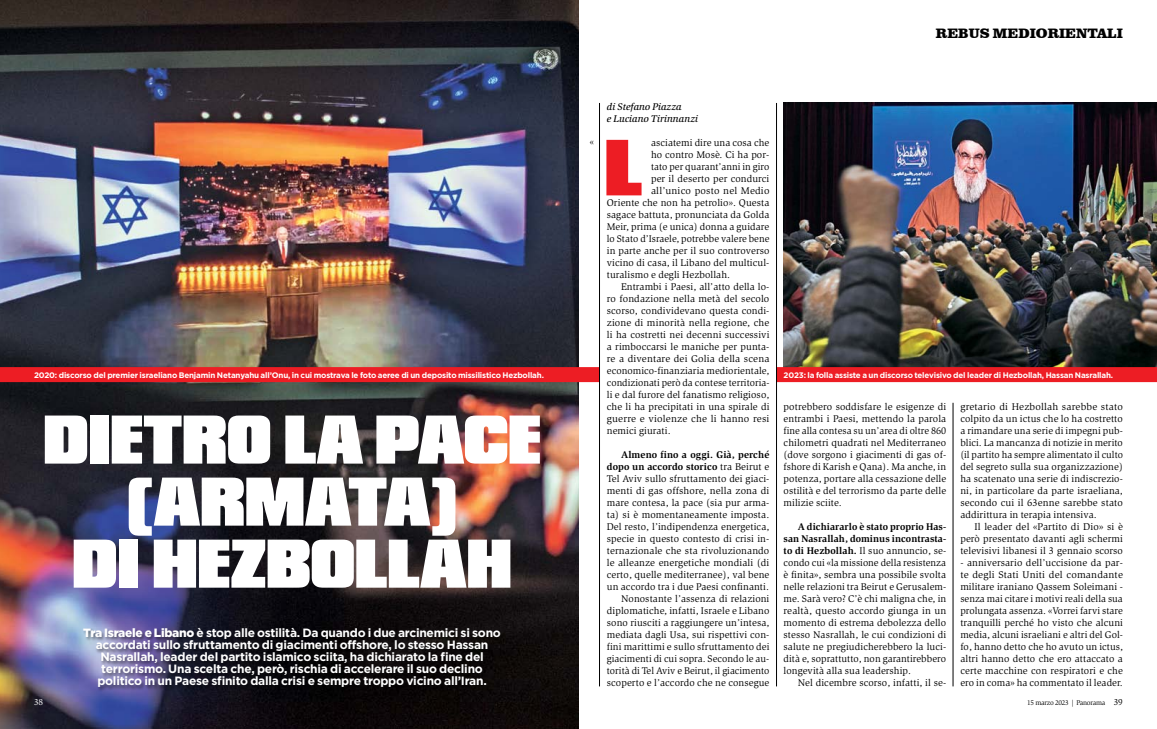
<style>
.page{position:relative;width:1157px;height:729px;background:#fff}
.page>*{position:absolute;margin:0;border:0;box-sizing:border-box;transform-origin:0 0}
.t1{font:900 83.2px "Compacta LT";color:#ed1d24}
.t2{font:900 72px/62px "Compacta LT";letter-spacing:-.015em;color:#fff;text-align:center}
.t3{font:900 14px "Clarendon BT";color:#000}
.t4{font:700 12px/12px "Gotham";letter-spacing:-.02em;color:#fff;text-align:center}
.t5{font:10px/12px "Slimbach Std";letter-spacing:.01em;color:#000;text-align:justify}
.t6{font:italic 500 10px/12px "Slimbach Std";color:#000}
.t7{font:9.5px "Slimbach Std";color:#000}
.t8{font:9px "Slimbach Std";color:#fff}
.t9{font:700 8px "Gotham";letter-spacing:-.02em;color:#fff}
.t10{font:7px "Slimbach Std";letter-spacing:-.025em;color:#000}
.s1{font-weight:700}
.s2{font-weight:900}
.s3{font-size:9px}
</style>
<div class="page">
<img style="left:0;top:0;width:578px;height:729px">
<div style="left:83px;top:627px;width:422px;height:65px;background:#000;opacity:.5"></div>
<img style="left:783px;top:103px;width:374px;height:264px">
<div style="left:0;top:367px;width:600px;height:15px;background:#ed1d24"></div>
<div style="left:776px;top:367px;width:381px;height:15px;background:#ed1d24"></div>
<hr style="left:952px;top:403px;width:1px;height:283px;background:#000">
<hr style="left:599px;top:103px;width:1px;height:583px;background:#000">
<hr style="left:776px;top:103px;width:1px;height:583px;background:#000">
<p class="t6" style="left:607px;top:101px;width:93px">di Stefano Piazza<br>e Luciano Tirinnanzi</p>
<h3 class="t3" style="left:936px;top:24px;width:188px">REBUS MEDIORIENTALI</h3>
<p class="t5" style="left:651px;top:137px;width:120px">asciatemi dire una cosa che</p>
<p class="t5" style="left:651px;top:149px;width:120px">ho contro Mosè. Ci ha por-</p>
<p class="t5" style="left:651px;top:161px;width:120px">tato per quarant’anni in giro</p>
<p class="t5" style="left:651px;top:173px;width:120px">per il deserto per condurci</p>
<p class="t5" style="left:651px;top:185px;width:120px">all’unico posto nel Medio</p>
<p class="t5" style="left:607px;top:197px;width:164px">Oriente che non ha petrolio». Questa</p>
<p class="t5" style="left:607px;top:209px;width:164px">sagace battuta, pronunciata da Golda</p>
<p class="t5" style="left:607px;top:221px;width:164px">Meir, prima (e unica) donna a guidare</p>
<p class="t5" style="left:607px;top:233px;width:164px">lo Stato d’Israele, potrebbe valere bene</p>
<p class="t5" style="left:607px;top:245px;width:164px">in parte anche per il suo controverso</p>
<p class="t5" style="left:607px;top:257px;width:164px">vicino di casa, il Libano del multicul-</p>
<p class="t5" style="left:607px;top:269px;width:125px">turalismo e degli Hezbollah.</p>
<p class="t5" style="left:621px;top:281px;width:150px">Entrambi i Paesi, all’atto della lo-</p>
<p class="t5" style="left:607px;top:293px;width:164px">ro fondazione nella metà del secolo</p>
<p class="t5" style="left:607px;top:305px;width:164px">scorso, condividevano questa condi-</p>
<p class="t5" style="left:607px;top:317px;width:164px">zione di minorità nella regione, che</p>
<p class="t5" style="left:607px;top:329px;width:164px">li ha costretti nei decenni successivi</p>
<p class="t5" style="left:607px;top:341px;width:164px">a rimboccarsi le maniche per punta-</p>
<p class="t5" style="left:607px;top:353px;width:164px">re a diventare dei Golia della scena</p>
<p class="t5" style="left:607px;top:365px;width:164px">economico-finanziaria mediorientale,</p>
<p class="t5" style="left:607px;top:377px;width:164px">condizionati però da contese territoria-</p>
<p class="t5" style="left:607px;top:389px;width:164px">li e dal furore del fanatismo religioso,</p>
<p class="t5" style="left:607px;top:401px;width:164px">che li ha precipitati in una spirale di</p>
<p class="t5" style="left:607px;top:413px;width:164px">guerre e violenze che li hanno resi</p>
<p class="t5" style="left:607px;top:425px;width:65px">nemici giurati.</p>
<p class="t5" style="left:607px;top:449px;width:164px;text-align:right"><span class="s1">Almeno fino a oggi. Già, perché dopo un accordo storico</span> tra Beirut e Tel Aviv sullo sfruttamento dei giaci&shy;menti di gas offshore, nella zona di mare contesa, la pace (sia pur arma&shy;ta) si è momentaneamente imposta.<br>Del resto, l’indipendenza energetica, specie in questo contesto di crisi in&shy;ternazionale che sta rivoluzionando le alleanze energetiche mondiali (di certo, quelle mediterranee), val bene un accordo tra i due Paesi confinanti.<br>Nonostante l’assenza di relazioni diplomatiche, infatti, Israele e Libano sono riusciti a raggiungere un’intesa, mediata dagli Usa, sui rispettivi con&shy;fini marittimi e sullo sfruttamento dei giacimenti di cui sopra. Secondo le au&shy;torità di Tel Aviv e Beirut, il giacimento scoperto e l’accordo che ne consegue</p>
<h1 class="t1" style="left:604px;top:121px;width:40px">L</h1>
<p class="t7" style="left:590px;top:137px;width:6px">«</p>
<p class="t9" style="left:34px;top:369px;width:511px">2020: discorso del premier israeliano Benjamin Netanyahu all’Onu, in cui mostrava le foto aeree di un deposito missilistico Hezbollah.</p>
<p class="t9" style="left:783px;top:369px;width:331px">2023: la folla assiste a un discorso televisivo del leader di Hezbollah, Hassan Nasrallah.</p>
<p class="t5" style="left:783px;top:401px;width:164px">potrebbero soddisfare le esigenze di entrambi i Paesi, mettendo la parola fine alla contesa su un’area di oltre 860 chilometri quadrati nel Mediterraneo (dove sorgono i giacimenti di gas of&shy;fshore di Karish e Qana). Ma anche, in potenza, portare alla cessazione delle ostilità e del terrorismo da parte delle milizie sciite.</p>
<p class="t5" style="left:783px;top:521px;width:164px;text-indent:14px"><span class="s1">A dichiararlo è stato proprio Has&shy;san Nasrallah, dominus incontrasta&shy;to di Hezbollah.</span> Il suo annuncio, se&shy;condo cui «la missione della resistenza è finita», sembra una possibile svolta nelle relazioni tra Beirut e Gerusalem&shy;me. Sarà vero? C’è chi maligna che, in realtà, questo accordo giunga in un momento di estrema debolezza dello stesso Nasrallah, le cui condizioni di salute ne pregiudicherebbero la luci&shy;dità e, soprattutto, non garantirebbero longevità alla sua leadership.</p>
<p class="t5" style="left:797px;top:677px;width:150px">Nel dicembre scorso, infatti, il se-</p>
<p class="t5" style="left:960px;top:401px;width:164px">gretario di Hezbollah sarebbe stato colpito da un ictus che lo ha costretto a rimandare una serie di impegni pub&shy;blici. La mancanza di notizie in merito (il partito ha sempre alimentato il culto del segreto sulla sua organizzazione) ha scatenato una serie di indiscrezio&shy;ni, in particolare da parte israeliana, secondo cui il 63enne sarebbe stato addirittura in terapia intensiva.</p>
<p class="t5" style="left:960px;top:521px;width:164px;text-indent:14px">Il leader del «Partito di Dio» si è però presentato davanti agli schermi televisivi libanesi il 3 gennaio scorso</p>
<p class="t5" style="left:960px;top:557px;width:164px">- anniversario dell’uccisione da par&shy;te degli Stati Uniti del comandante militare iraniano Qassem Soleimani - senza mai citare i motivi reali della sua prolungata assenza. «Vorrei farvi stare tranquilli perché ho visto che alcuni media, alcuni israeliani e altri del Gol&shy;fo, hanno detto che ho avuto un ictus, altri hanno detto che ero attaccato a certe macchine con respiratori e che ero in coma» ha commentato il leader.</p>
<h2 class="t2" style="left:43px;top:409px;width:500px">DIETRO LA PACE (ARMATA)<br>DI HEZBOLLAH</h2>
<p class="t4" style="left:83px;top:627px;width:419px"><span class="s2">Tra Israele e Libano</span> è stop alle ostilità. Da quando i due arcinemici si sono accordati sullo sfruttamento di giacimenti offshore, lo stesso Hassan Nasrallah, leader del partito islamico sciita, ha dichiarato la fine del terrorismo. Una scelta che, però, rischia di accelerare il suo declino politico in un Paese sfinito dalla crisi e sempre troppo vicino all’Iran.</p>
<p class="t8" style="left:34px;top:696px;width:11px">38</p>
<p class="t10" style="left:1027px;top:698px;width:97px">15 marzo 2023 | Panorama <span class="s3">39</span></p>
</div>
